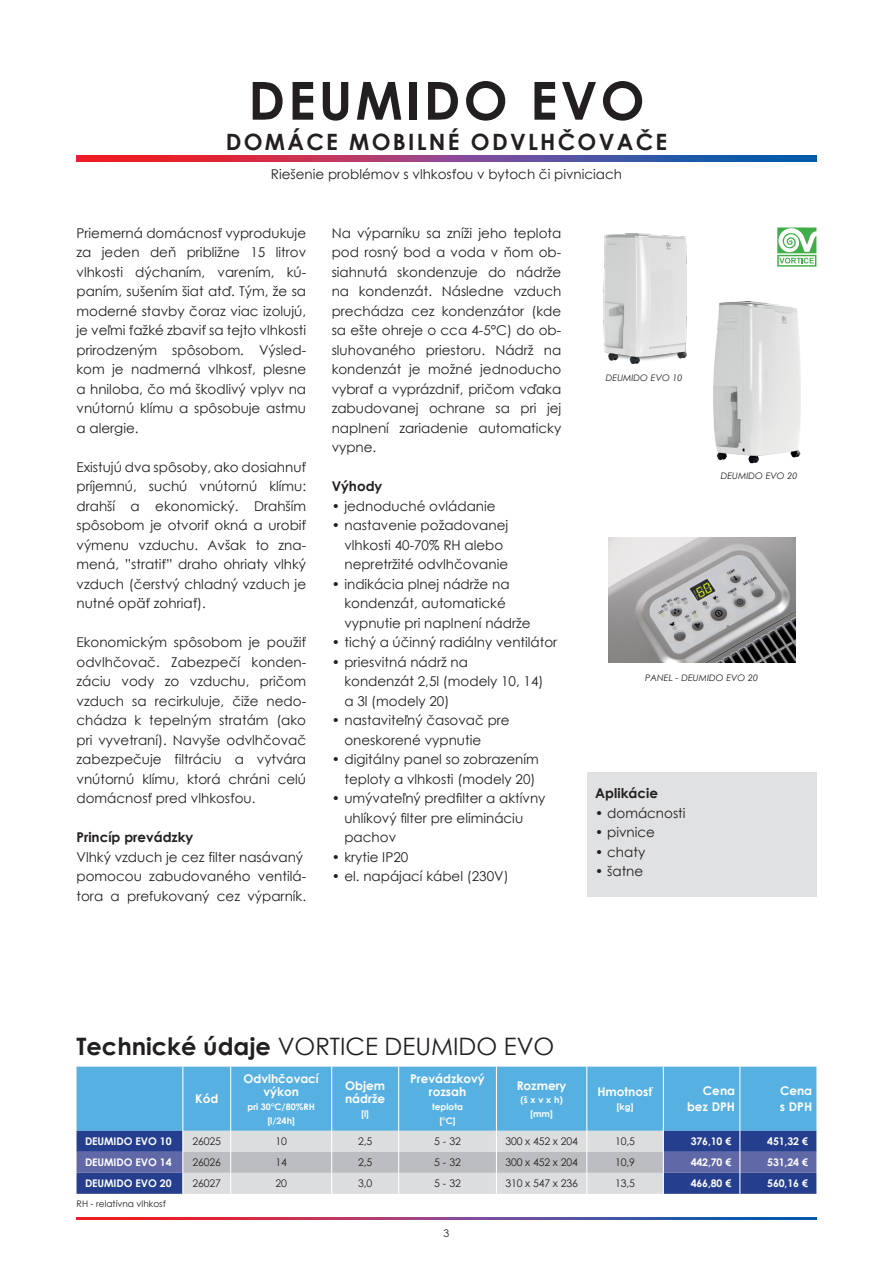
<style>
.page{position:relative;width:893px;height:1263px;background:#fff}
.page>*{position:absolute;margin:0;border:0;box-sizing:border-box;transform-origin:0 0}
.t1{font:700 52.5px "Century Gothic";letter-spacing:.06em;color:#231f20}
.t2{font:24px "Century Gothic";color:#231f20}
.t3{font:700 22.5px "Century Gothic";letter-spacing:.1em;color:#231f20}
.t4{font:13.5px/19.5px "Century Gothic";color:#231f20}
.t5{font:700 13.5px "Century Gothic";color:#231f20}
.t6{font:700 12px "Century Gothic";color:#fff}
.t7{font:10.5px "Century Gothic";letter-spacing:-.01em;color:#231f20}
.t8{font:700 10.5px "Century Gothic";letter-spacing:-.01em;color:#fff}
.t9{font:700 9px "Century Gothic";color:#fff}
.t10{font:italic 9px "Century Gothic";color:#231f20}
.t11{font:9px "Century Gothic";color:#231f20}
.s1{font-weight:700}
</style>
<div class="page">
<svg style="left:77px;top:1217px;width:739px;height:3px;background:#864178"></svg>
<svg style="left:77px;top:155px;width:739px;height:7px;background:#864178"></svg>
<img style="left:603px;top:233px;width:84px;height:130px">
<img style="left:713px;top:301px;width:88px;height:163px">
<img style="left:608px;top:538px;width:187px;height:124px">
<div style="left:587px;top:772px;width:229px;height:125px;background:#e0e1e2"></div>
<div style="left:77px;top:1067px;width:739px;height:64px;background:#57b0e2"></div>
<hr style="left:182px;top:1067px;width:1px;height:64px;background:#fff">
<hr style="left:230px;top:1067px;width:1px;height:64px;background:#fff">
<hr style="left:331px;top:1067px;width:1px;height:64px;background:#fff">
<hr style="left:398px;top:1067px;width:1px;height:64px;background:#fff">
<hr style="left:496px;top:1067px;width:1px;height:64px;background:#fff">
<hr style="left:586px;top:1067px;width:1px;height:64px;background:#fff">
<hr style="left:663px;top:1067px;width:1px;height:64px;background:#fff">
<hr style="left:739px;top:1067px;width:1px;height:64px;background:#fff">
<svg style="left:77px;top:1131px;width:739px;height:63px;background:#9da5bf"></svg>
<svg style="left:777px;top:227px;width:39px;height:40px"></svg>
<p class="t1" style="left:248px;top:61px;width:398px">DEUMIDO EVO</p>
<p class="t3" style="left:226px;top:124px;width:443px">DOMÁCE MOBILNÉ ODVLHČOVAČE</p>
<p class="t4" style="left:271px;top:164px;width:353px">Riešenie problémov s vlhkosťou v bytoch či pivniciach</p>
<p class="t4" style="left:77px;top:223px;width:231px">Priemerná domácnosť vyprodukuje</p>
<p class="t4" style="left:77px;top:242px;width:231px;text-align:justify">za jeden deň približne 15 litrov vlhkosti dýchaním, varením, kú&shy;paním, sušením šiat atď. Tým, že sa moderné stavby čoraz viac izolujú, je veľmi ťažké zbaviť sa tejto vlhkosti prirodzeným spôsobom. Výsled&shy;kom je nadmerná vlhkosť, plesne a hniloba, čo má škodlivý vplyv na vnútornú klímu a spôsobuje astmu a alergie.</p>
<p class="t4" style="left:77px;top:457px;width:231px">Existujú dva spôsoby, ako dosiahnuť</p>
<p class="t4" style="left:77px;top:476px;width:231px;text-align:justify">príjemnú, suchú vnútornú klímu: drahší a ekonomický. Drahším spôsobom je otvoriť okná a urobiť výmenu vzduchu. Avšak to zna&shy;mená, ”stratiť” draho ohriaty vlhký vzduch (čerstvý chladný vzduch je nutné opäť zohriať).</p>
<p class="t4" style="left:77px;top:632px;width:231px;text-align:justify">Ekonomickým spôsobom je použiť odvlhčovač. Zabezpečí konden&shy;záciu vody zo vzduchu, pričom vzduch sa recirkuluje, čiže nedo&shy;chádza k tepelným stratám (ako pri vyvetraní). Navyše odvlhčovač zabezpečuje filtráciu a vytvára vnútornú klímu, ktorá chráni celú domácnosť pred vlhkosťou.</p>
<p class="t5" style="left:77px;top:827px;width:118px">Princíp prevádzky</p>
<p class="t4" style="left:77px;top:847px;width:228px">Vlhký vzduch je cez filter nasávaný</p>
<p class="t4" style="left:77px;top:866px;width:231px">pomocou zabudovaného ventilá&shy;tora a prefukovaný cez výparník.</p>
<p class="t4" style="left:332px;top:223px;width:231px;text-align:justify">Na výparníku sa zníži jeho teplota pod rosný bod a voda v ňom ob&shy;siahnutá skondenzuje do nádrže na kondenzát. Následne vzduch prechádza cez kondenzátor (kde sa ešte ohreje o cca 4-5°C) do ob&shy;sluhovaného priestoru. Nádrž na kondenzát je možné jednoducho vybrať a vyprázdniť, pričom vďaka zabudovanej ochrane sa pri jej naplnení zariadenie automaticky vypne.</p>
<p class="t5" style="left:332px;top:476px;width:52px">Výhody</p>
<p class="t4" style="left:332px;top:496px;width:165px">• jednoduché ovládanie</p>
<p class="t4" style="left:344px;top:515px;width:165px;text-indent:-13px">• nastavenie požadovanej vlhkosti 40-70% RH alebo nepretržité odvlhčovanie</p>
<p class="t4" style="left:344px;top:574px;width:188px;text-indent:-13px">• indikácia plnej nádrže na kondenzát, automatické vypnutie pri naplnení nádrže</p>
<p class="t4" style="left:332px;top:632px;width:227px">• tichý a účinný radiálny ventilátor</p>
<p class="t4" style="left:344px;top:652px;width:201px;text-indent:-13px">• priesvitná nádrž na<br>kondenzát 2,5l (modely 10, 14) a 3l (modely 20)</p>
<p class="t4" style="left:344px;top:710px;width:167px;text-indent:-13px">• nastaviteľný časovač pre oneskorené vypnutie</p>
<p class="t4" style="left:332px;top:749px;width:209px;text-align:right">• digitálny panel so zobrazením teploty a vlhkosti (modely 20)</p>
<p class="t4" style="left:344px;top:788px;width:203px;text-indent:-13px">• umývateľný predfilter a aktívny uhlíkový filter pre elimináciu pachov</p>
<p class="t4" style="left:332px;top:847px;width:78px">• krytie IP20</p>
<p class="t4" style="left:332px;top:866px;width:179px">• el. napájací kábel (230V)</p>
<p class="t10" style="left:606px;top:372px;width:78px">DEUMIDO EVO 10</p>
<p class="t10" style="left:721px;top:470px;width:78px">DEUMIDO EVO 20</p>
<p class="t10" style="left:645px;top:671px;width:114px">PANEL - DEUMIDO EVO 20</p>
<p class="t5" style="left:595px;top:783px;width:64px">Aplikácie</p>
<p class="t4" style="left:595px;top:803px;width:92px">• domácnosti</p>
<p class="t4" style="left:595px;top:823px;width:61px">• pivnice</p>
<p class="t4" style="left:595px;top:842px;width:51px">• chaty</p>
<p class="t4" style="left:595px;top:862px;width:49px">• šatne</p>
<p class="t2" style="left:77px;top:1030px;width:479px"><span class="s1">Technické údaje</span> VORTICE DEUMIDO EVO</p>
<p class="t6" style="left:195px;top:1090px;width:25px">Kód</p>
<p class="t6" style="left:243px;top:1069px;width:77px">Odvlhčovací</p>
<p class="t6" style="left:263px;top:1083px;width:37px">výkon</p>
<p class="t9" style="left:247px;top:1100px;width:69px">pri 30°C/80%RH</p>
<p class="t9" style="left:267px;top:1113px;width:29px">[l/24h]</p>
<p class="t6" style="left:345px;top:1076px;width:42px">Objem</p>
<p class="t6" style="left:345px;top:1090px;width:42px">nádrže</p>
<p class="t9" style="left:361px;top:1107px;width:9px">[l]</p>
<p class="t6" style="left:410px;top:1069px;width:76px">Prevádzkový</p>
<p class="t6" style="left:429px;top:1083px;width:39px">rozsah</p>
<p class="t9" style="left:432px;top:1100px;width:32px">teplota</p>
<p class="t9" style="left:439px;top:1113px;width:18px">[°C]</p>
<p class="t6" style="left:517px;top:1076px;width:51px">Rozmery</p>
<p class="t9" style="left:520px;top:1093px;width:44px">(š x v x h)</p>
<p class="t9" style="left:530px;top:1107px;width:24px">[mm]</p>
<p class="t6" style="left:597px;top:1083px;width:57px">Hmotnosť</p>
<p class="t9" style="left:617px;top:1100px;width:18px">[kg]</p>
<p class="t6" style="left:703px;top:1081px;width:34px">Cena</p>
<p class="t6" style="left:687px;top:1098px;width:50px">bez DPH</p>
<p class="t6" style="left:780px;top:1081px;width:34px">Cena</p>
<p class="t6" style="left:780px;top:1098px;width:34px">s DPH</p>
<p class="t8" style="left:85px;top:1133px;width:88px">DEUMIDO EVO 10</p>
<p class="t7" style="left:192px;top:1134px;width:30px">26025</p>
<p class="t7" style="left:275px;top:1134px;width:13px">10</p>
<p class="t7" style="left:358px;top:1134px;width:16px">2,5</p>
<p class="t7" style="left:434px;top:1134px;width:28px">5 - 32</p>
<p class="t7" style="left:505px;top:1134px;width:74px">300 x 452 x 204</p>
<p class="t7" style="left:615px;top:1134px;width:22px">10,5</p>
<p class="t8" style="left:691px;top:1133px;width:42px">376,10 €</p>
<p class="t8" style="left:767px;top:1133px;width:42px">451,32 €</p>
<p class="t8" style="left:85px;top:1154px;width:88px">DEUMIDO EVO 14</p>
<p class="t7" style="left:192px;top:1155px;width:30px">26026</p>
<p class="t7" style="left:275px;top:1155px;width:13px">14</p>
<p class="t7" style="left:358px;top:1155px;width:16px">2,5</p>
<p class="t7" style="left:434px;top:1155px;width:28px">5 - 32</p>
<p class="t7" style="left:505px;top:1155px;width:74px">300 x 452 x 204</p>
<p class="t7" style="left:615px;top:1155px;width:22px">10,9</p>
<p class="t8" style="left:691px;top:1154px;width:42px">442,70 €</p>
<p class="t8" style="left:767px;top:1154px;width:42px">531,24 €</p>
<p class="t8" style="left:85px;top:1175px;width:88px">DEUMIDO EVO 20</p>
<p class="t7" style="left:192px;top:1176px;width:30px">26027</p>
<p class="t7" style="left:275px;top:1176px;width:13px">20</p>
<p class="t7" style="left:358px;top:1176px;width:16px">3,0</p>
<p class="t7" style="left:434px;top:1176px;width:28px">5 - 32</p>
<p class="t7" style="left:505px;top:1176px;width:74px">310 x 547 x 236</p>
<p class="t7" style="left:615px;top:1176px;width:22px">13,5</p>
<p class="t8" style="left:691px;top:1175px;width:42px">466,80 €</p>
<p class="t8" style="left:767px;top:1175px;width:42px">560,16 €</p>
<p class="t11" style="left:77px;top:1198px;width:91px">RH - relatívna vlhkosť</p>
<p class="t7" style="left:444px;top:1226px;width:7px">3</p>
</div>
